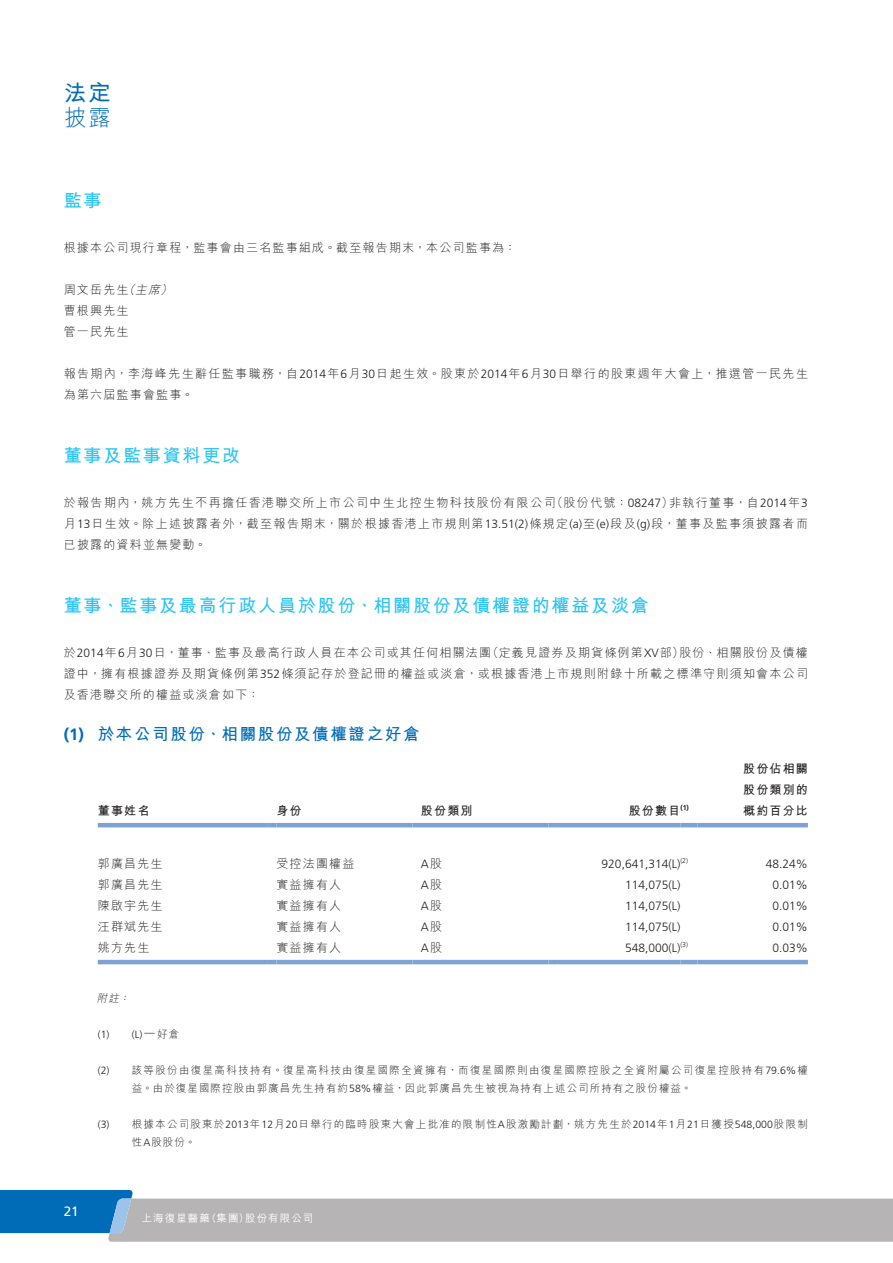
<style>
.page{position:relative;width:893px;height:1263px;background:#fff}
.page>*{position:absolute;margin:0;border:0;box-sizing:border-box;transform-origin:0 0}
.t1{font:700 22.5px "M Hei HK";color:#006cb7}
.t2{font:300 22.5px "M Hei HK";color:#006cb7}
.t3{font:700 18px "M Hei HK";letter-spacing:.1em;color:#2bc4f3}
.t4{font:700 16.5px "M Hei HK";letter-spacing:.1em;color:#006cb7}
.t5{font:13.5px "Frutiger LT Std";color:#fff}
.t6{font:300 12px/21px "M Hei HK";letter-spacing:.1em;color:#231f20}
.t7{font:300 12px "Frutiger LT Std";color:#231f20}
.t8{font:700 12px/21px "M Hei HK";letter-spacing:.1em;color:#231f20;text-align:justify}
.t9{font:300 10.5px/18px "M Hei HK";letter-spacing:.12em;color:#231f20}
.t10{font:500 10.5px "M Hei HK";letter-spacing:.1em;color:#fff}
.t11{font:300 10.5px "Frutiger LT Std";color:#231f20}
.t12{font:italic 300 10.5px "M Hei HK";color:#231f20}
.s1{font-style:italic}
.s2{font-family:"Frutiger LT Std"}
.s3{font-family:"M Hei HK"}
</style>
<div class="page">
<svg style="left:0;top:1190px;width:893px;height:52px;background:#aeb8c1"></svg>
<hr style="left:98px;top:823px;width:170px;height:4px;background:#7da3d5">
<svg style="left:268px;top:823px;width:8px;height:4px"></svg>
<hr style="left:276px;top:823px;width:136px;height:4px;background:#7da3d5">
<svg style="left:412px;top:823px;width:9px;height:4px"></svg>
<hr style="left:421px;top:823px;width:128px;height:4px;background:#7da3d5">
<svg style="left:549px;top:823px;width:8px;height:4px"></svg>
<hr style="left:557px;top:823px;width:123px;height:4px;background:#7da3d5">
<hr style="left:680px;top:823px;width:17px;height:4px;background:#7da3d5">
<hr style="left:697px;top:823px;width:111px;height:4px;background:#7da3d5">
<hr style="left:98px;top:960px;width:170px;height:4px;background:#7da3d5">
<svg style="left:268px;top:960px;width:8px;height:4px"></svg>
<hr style="left:276px;top:960px;width:136px;height:4px;background:#7da3d5">
<svg style="left:412px;top:960px;width:9px;height:4px"></svg>
<hr style="left:421px;top:960px;width:128px;height:4px;background:#7da3d5">
<svg style="left:549px;top:960px;width:8px;height:4px"></svg>
<hr style="left:557px;top:960px;width:123px;height:4px;background:#7da3d5">
<hr style="left:680px;top:960px;width:17px;height:4px;background:#7da3d5">
<hr style="left:697px;top:960px;width:111px;height:4px;background:#7da3d5">
<h1 class="t1" style="left:64px;top:76px;width:49px">法定</h1>
<h1 class="t2" style="left:64px;top:107px;width:49px">披露</h1>
<p class="t3" style="left:64px;top:188px;width:39px">監事</p>
<p class="t6" style="left:64px;top:237px;width:454px">根據本公司現行章程，監事會由三名監事組成。截至報告期末，本公司監事為：</p>
<p class="t6" style="left:64px;top:279px;width:113px">周文岳先生<span class="s1">（主席）</span>曹根興先生<br>管一民先生</p>
<p class="t6" style="left:64px;top:363px;width:746px">報告期內，李海峰先生辭任監事職務，自<span class="s2">2014</span>年<span class="s2">6</span>月<span class="s2">30</span>日起生效。股東於<span class="s2">2014</span>年<span class="s2">6</span>月<span class="s2">30</span>日舉行的股東週年大會上，推選管一民先生為第六屆監事會監事。</p>
<p class="t3" style="left:64px;top:443px;width:178px">董事及監事資料更改</p>
<p class="t6" style="left:64px;top:492px;width:746px;text-align:justify">於報告期內，姚方先生不再擔任香港聯交所上市公司中生北控生物科技股份有限公司（股份代號：<span class="s2">08247</span>）非執行董事，自<span class="s2">2014</span>年<span class="s2">3</span>月<span class="s2">13</span>日生效。除上述披露者外，截至報告期末，關於根據香港上市規則第<span class="s2">13.51(2)</span>條規定<span class="s2">(a)</span>至<span class="s2">(e)</span>段及<span class="s2">(g)</span>段，董事及監事須披露者而已披露的資料並無變動。</p>
<p class="t3" style="left:64px;top:593px;width:587px">董事、監事及最高行政人員於股份、相關股份及債權證的權益及淡倉</p>
<p class="t6" style="left:64px;top:642px;width:746px;text-align:justify">於<span class="s2">2014</span>年<span class="s2">6</span>月<span class="s2">30</span>日，董事、監事及最高行政人員在本公司或其任何相關法團（定義見證券及期貨條例第<span class="s2">XV</span>部）股份、相關股份及債權證中，擁有根據證券及期貨條例第<span class="s2">352</span>條須記存於登記冊的權益或淡倉，或根據香港上市規則附錄十所載之標準守則須知會本公司及香港聯交所的權益或淡倉如下：</p>
<p class="t4" style="left:64px;top:722px;width:357px"><span class="s2">(1)</span> 於本公司股份、相關股份及債權證之好倉</p>
<p class="t8" style="left:98px;top:799px;width:53px">董事姓名</p>
<p class="t8" style="left:276px;top:799px;width:27px">身份</p>
<p class="t8" style="left:421px;top:799px;width:53px">股份類別</p>
<p class="t8" style="left:629px;top:799px;width:62px">股份數目<sup>(1)</sup></p>
<p class="t8" style="left:743px;top:757px;width:66px">股份佔相關股份類別的概約百分比</p>
<p class="t6" style="left:98px;top:853px;width:66px">郭廣昌先生</p>
<p class="t6" style="left:276px;top:853px;width:79px">受控法團權益</p>
<p class="t7" style="left:421px;top:857px;width:23px">A<span class="s3">股</span></p>
<p class="t7" style="left:602px;top:857px;width:88px">920,641,314(L)<sup>(2)</sup></p>
<p class="t7" style="left:766px;top:857px;width:44px">48.24%</p>
<p class="t6" style="left:98px;top:874px;width:66px">郭廣昌先生</p>
<p class="t6" style="left:276px;top:874px;width:66px">實益擁有人</p>
<p class="t7" style="left:421px;top:878px;width:23px">A<span class="s3">股</span></p>
<p class="t7" style="left:625px;top:878px;width:57px">114,075(L)</p>
<p class="t7" style="left:773px;top:878px;width:37px">0.01%</p>
<p class="t6" style="left:98px;top:895px;width:66px">陳啟宇先生</p>
<p class="t6" style="left:276px;top:895px;width:66px">實益擁有人</p>
<p class="t7" style="left:421px;top:899px;width:23px">A<span class="s3">股</span></p>
<p class="t7" style="left:625px;top:899px;width:57px">114,075(L)</p>
<p class="t7" style="left:773px;top:899px;width:37px">0.01%</p>
<p class="t6" style="left:98px;top:916px;width:66px">汪群斌先生</p>
<p class="t6" style="left:276px;top:916px;width:66px">實益擁有人</p>
<p class="t7" style="left:421px;top:920px;width:23px">A<span class="s3">股</span></p>
<p class="t7" style="left:625px;top:920px;width:57px">114,075(L)</p>
<p class="t7" style="left:773px;top:920px;width:37px">0.01%</p>
<p class="t6" style="left:98px;top:937px;width:53px">姚方先生</p>
<p class="t6" style="left:276px;top:937px;width:66px">實益擁有人</p>
<p class="t7" style="left:421px;top:941px;width:23px">A<span class="s3">股</span></p>
<p class="t7" style="left:625px;top:941px;width:65px">548,000(L)<sup>(3)</sup></p>
<p class="t7" style="left:773px;top:941px;width:37px">0.03%</p>
<p class="t12" style="left:97px;top:993px;width:36px">附註：</p>
<p class="t11" style="left:98px;top:1028px;width:83px">(1) (L) — <span class="s3">好倉</span></p>
<p class="t9" style="left:132px;top:1061px;width:678px;text-indent:-34px"><span class="s2">(2)</span> 該等股份由復星高科技持有。復星高科技由復星國際全資擁有，而復星國際則由復星國際控股之全資附屬公司復星控股持有<span class="s2">79.6%</span>權益。由於復星國際控股由郭廣昌先生持有約<span class="s2">58%</span>權益，因此郭廣昌先生被視為持有上述公司所持有之股份權益。</p>
<p class="t9" style="left:132px;top:1115px;width:678px;text-indent:-34px"><span class="s2">(3)</span> 根據本公司股東於<span class="s2">2013</span>年<span class="s2">12</span>月<span class="s2">20</span>日舉行的臨時股東大會上批准的限制性<span class="s2">A</span>股激勵計劃，姚方先生於<span class="s2">2014</span>年<span class="s2">1</span>月<span class="s2">21</span>日獲授<span class="s2">548,000</span>股限制性<span class="s2">A</span>股股份。</p>
<p class="t5" style="left:64px;top:1203px;width:17px">21</p>
<p class="t10" style="left:142px;top:1210px;width:173px">上海復星醫藥（集團）股份有限公司</p>
</div>
